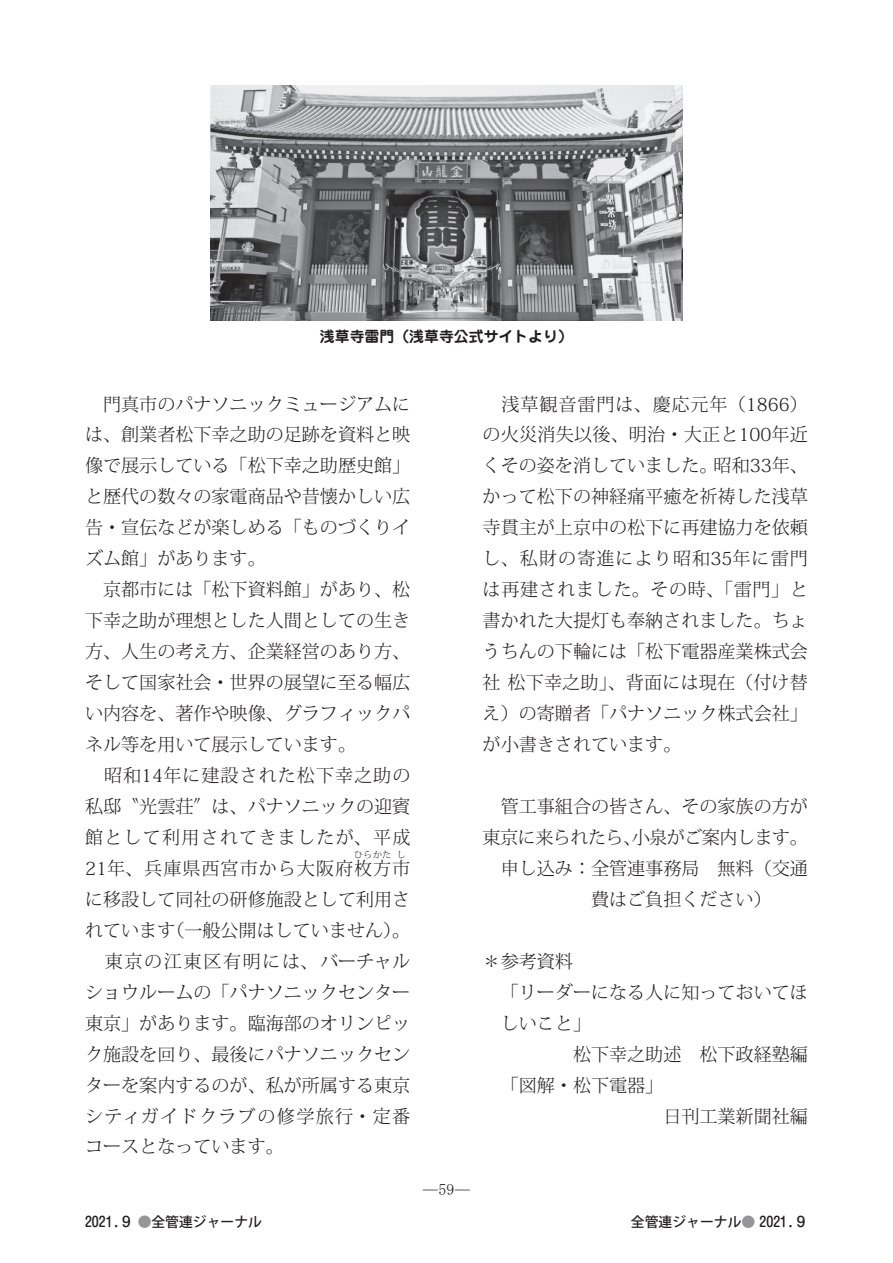
<style>
.page{position:relative;width:893px;height:1263px;background:#fff}
.page>*{position:absolute;margin:0;border:0;box-sizing:border-box;transform-origin:0 0}
.t1{font:300 18px/30.9px "Koz Min Pro";color:#231f20}
.t2{font:15.9px "Koz Min Pro";color:#231f20}
.t3{font:700 14.85px "Jun 501 Pro";color:#231f20}
.t4{font:500 13.8px "Koz Go Pro";color:#231f20}
.t5{font:500 13.8px "Shin M Go Pro";color:#231f20}
.t6{font:300 9px "Koz Min Pro";color:#231f20}
.s1{font-family:"Shin M Go Pro"}
.s2{color:#939598}
.s3{font-family:"MS Mincho"}
</style>
<div class="page">
<img style="left:211px;top:85px;width:471px;height:236px">
<p class="t3" style="left:320px;top:325px;width:254px">浅草寺雷門（浅草寺公式サイトより(</p>
<p class="t1" style="left:85px;top:388px;width:327px">　門真市のパナソニックミュージアムには、創業者松下幸之助の足跡を資料と映像で展示している「松下幸之助歴史館「と歴代の数々の家電商品や昔懐かしい広告・宣伝などが楽しめる「ものづくりイズム館」があります。<br>　京都市には「松下資料館」があり、松下幸之助が理想とした人間としての生き方、人生の考え方、企業経営のあり方、そして国家社会・世界の展望に至る幅広い内容を、著作や映像、グラフィックパネル等を用いて展示しています。<br>　昭和14年に建設された松下幸之助の私邸＂光雲荘＂は、パナソニックの迎賓館として利用されてきましたが、平成<br>21年、兵庫県西宮市から大阪府枚方市</p>
<p class="t6" style="left:354px;top:848px;width:39px">ひらかた</p>
<p class="t6" style="left:397px;top:848px;width:11px">し</p>
<p class="t1" style="left:85px;top:883px;width:327px;text-align:right">に移設して同社の研修施設として利用さ（一般公開はしていません。(</p>
<p class="t1" style="left:85px;top:914px;width:327px">れています<br>　東京の江東区有明には、バーチャルショウルームの「パナソニックセンター東京」があります。臨海部のオリンピック施設を回り、最後にパナソニックセンターを案内するのが、私が所属する東京シティガイドクラブの修学旅行・定番コースとなっています。</p>
<p class="t4" style="left:85px;top:1213px;width:178px"><span class="s1">2021.９</span> <span class="s2">●</span>全管連ジャーナル</p>
<p class="t1" style="left:483px;top:388px;width:327px;text-align:right">　浅草観音雷門は、慶応元年)1866(の火災消失以後、明治・大正と100年近昭和33年、</p>
<p class="t1" style="left:483px;top:450px;width:327px">くその姿を消していました。<br>かって松下の神経痛平癒を祈祷した浅草寺貫主が上京中の松下に再建協力を依頼し、私財の寄進により昭和35年に雷門は再建されました。その時、「雷門」と書かれた大提灯も奉納されました。ちょうちんの下輪には「松下電器産業株式会社松下幸之助」、背面には現在（付け替え）の寄贈者「パナソニック株式会社「が小書きされています。</p>
<p class="t1" style="left:483px;top:790px;width:327px">　管工事組合の皆さん、その家族の方が東京に来られたら小泉がご案内します。</p>
<p class="t1" style="left:623px;top:821px;width:20px">、</p>
<p class="t1" style="left:483px;top:852px;width:327px">　申し込み：全管連事務局　無料（交通</p>
<p class="t1" style="left:591px;top:883px;width:182px">費はご負担ください(</p>
<p class="t1" style="left:483px;top:945px;width:92px">＊参考資料</p>
<p class="t1" style="left:483px;top:976px;width:327px">　「リーダーになる人に知っておいてほ</p>
<p class="t1" style="left:501px;top:1007px;width:92px">しいこと「</p>
<p class="t1" style="left:573px;top:1038px;width:236px">松下幸之助述　松下政経塾編</p>
<p class="t1" style="left:483px;top:1069px;width:182px">　「図解・松下電器「</p>
<p class="t1" style="left:663px;top:1100px;width:146px">日刊工業新聞社編</p>
<p class="t2" style="left:423px;top:1177px;width:49px">—<span class="s3">59</span>—</p>
<p class="t4" style="left:631px;top:1213px;width:118px">全管連ジャーナル<span class="s2">︎●</span></p>
<p class="t5" style="left:760px;top:1211px;width:50px">2021.９</p>
</div>
